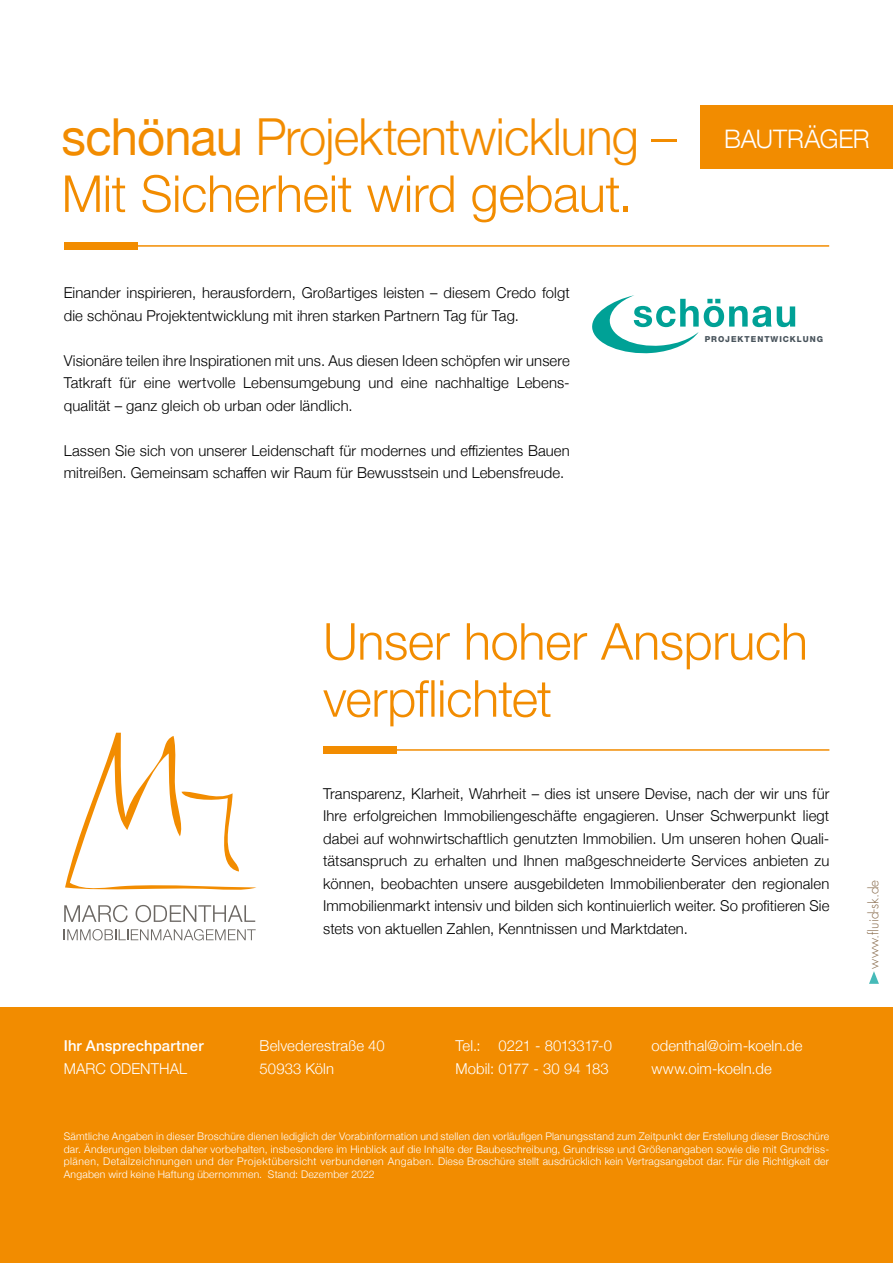
<style>
.page{position:relative;width:893px;height:1263px;background:#fff}
.page>*{position:absolute;margin:0;border:0;box-sizing:border-box;transform-origin:0 0}
.t1{font:300 51px/57px "Helvetica Neue";letter-spacing:-.01em;color:#f28c00;scale:.96 1}
.t2{font:300 51px/57px "Helvetica Neue";letter-spacing:-.01em;color:#f28c00}
.t3{font:300 25.5px "Helvetica Neue";letter-spacing:-.005em;color:#fff}
.t4{font:300 15px/22.5px "Helvetica Neue";letter-spacing:.01em;color:#000;text-align:justify}
.t5{font:300 15px/22.5px "Helvetica Neue";letter-spacing:.005em;color:#fff}
.t6{font:500 15px "Helvetica Neue";letter-spacing:.01em;color:#fff}
.t7{font:300 13.5px "Futura LT";color:#846646}
.t8{font:300 10.5px/12.6px "Helvetica Neue";letter-spacing:.02em;color:#fff;text-align:justify}
.t9{font:800 8.25px "Helvetica Neue LT Std";letter-spacing:.12em;color:#48535b}
.s1{font-weight:400}
</style>
<div class="page">
<div style="left:0;top:1008px;width:893px;height:255px;background:#f28c00"></div>
<svg style="left:65px;top:733px;width:191px;height:157px"></svg>
<svg style="left:64px;top:905px;width:64px;height:17px"></svg>
<svg style="left:136px;top:905px;width:119px;height:17px"></svg>
<svg style="left:64px;top:929px;width:192px;height:11px"></svg>
<hr style="left:327px;top:749px;width:502px;height:2px;background:#f28c00">
<div style="left:323px;top:746px;width:74px;height:8px;background:#f28c00"></div>
<svg style="left:592px;top:295px;width:204px;height:59px"></svg>
<hr style="left:67px;top:245px;width:762px;height:2px;background:#f28c00">
<div style="left:64px;top:242px;width:73px;height:8px;background:#f28c00"></div>
<div style="left:701px;top:106px;width:192px;height:63px;background:#f28c00"></div>
<svg style="left:869px;top:971px;width:10px;height:13px"></svg>
<h1 class="t1" style="left:62px;top:105px;width:642px"><span class="s1">schönau</span> Projektentwicklung –<br>Mit Sicherheit wird gebaut.</h1>
<h2 class="t3" style="left:724px;top:118px;width:147px">BAUTRÄGER</h2>
<p class="t4" style="left:64px;top:281px;width:508px">Einander inspirieren, herausfordern, Großartiges leisten – diesem Credo folgt die schönau Projektentwicklung mit ihren starken Partnern Tag für Tag.</p>
<p class="t4" style="left:64px;top:348px;width:507px">Visionäre teilen ihre Inspirationen mit uns. Aus diesen Ideen schöpfen wir unsere Tatkraft für eine wertvolle Lebensumgebung und eine nachhaltige Lebens&shy;qualität – ganz gleich ob urban oder ländlich.</p>
<p class="t4" style="left:64px;top:438px;width:507px">Lassen Sie sich von unserer Leidenschaft für modernes und effizientes Bauen mitreißen. Gemeinsam schaffen wir Raum für Bewusstsein und Lebensfreude.</p>
<p class="t9" style="left:705px;top:334px;width:120px">PROJEKTENTWICKLUNG</p>
<h1 class="t2" style="left:323px;top:609px;width:486px">Unser hoher Anspruch verpflichtet</h1>
<p class="t6" style="left:64px;top:1034px;width:141px">Ihr Ansprechpartner</p>
<p class="t5" style="left:64px;top:1056px;width:125px">MARC ODENTHAL</p>
<p class="t4" style="left:323px;top:781px;width:508px">Transparenz, Klarheit, Wahrheit – dies ist unsere Devise, nach der wir uns für Ihre erfolgreichen Immobiliengeschäfte engagieren. Unser Schwerpunkt liegt dabei auf wohnwirtschaftlich genutzten Immobilien. Um unseren hohen Quali&shy;tätsanspruch zu erhalten und Ihnen maßgeschneiderte Services anbieten zu können, beobachten unsere ausgebildeten Immobilienberater den regionalen Immobilienmarkt intensiv und bilden sich kontinuierlich weiter. So profitieren Sie stets von aktuellen Zahlen, Kenntnissen und Marktdaten.</p>
<p class="t5" style="left:260px;top:1033px;width:127px">Belvederestraße 40<br>50933 Köln</p>
<p class="t5" style="left:455px;top:1033px;width:158px">Tel.: 0221 - 8013317-0<br>Mobil: 0177 - 30 94 183</p>
<p class="t5" style="left:651px;top:1033px;width:153px">odenthal@oim-koeln.de www.oim-koeln.de</p>
<p class="t8" style="left:64px;top:1129px;width:767px">Sämtliche Angaben in dieser Broschüre dienen lediglich der Vorabinformation und stellen den vorläufigen Planungsstand zum Zeitpunkt der Erstellung dieser Broschüre dar. Änderungen bleiben daher vorbehalten, insbesondere im Hinblick auf die Inhalte der Baubeschreibung, Grundrisse und Größenangaben sowie die mit Grundriss&shy;plänen, Detailzeichnungen und der Projektübersicht verbundenen Angaben. Diese Broschüre stellt ausdrücklich kein Vertragsangebot dar. Für die Richtigkeit der Angaben wird keine Haftung übernommen. Stand: Dezember 2022</p>
<p class="t7" style="left:865px;top:968px;width:90px;rotate:-90deg">www.fluid-sk.de</p>
</div>
